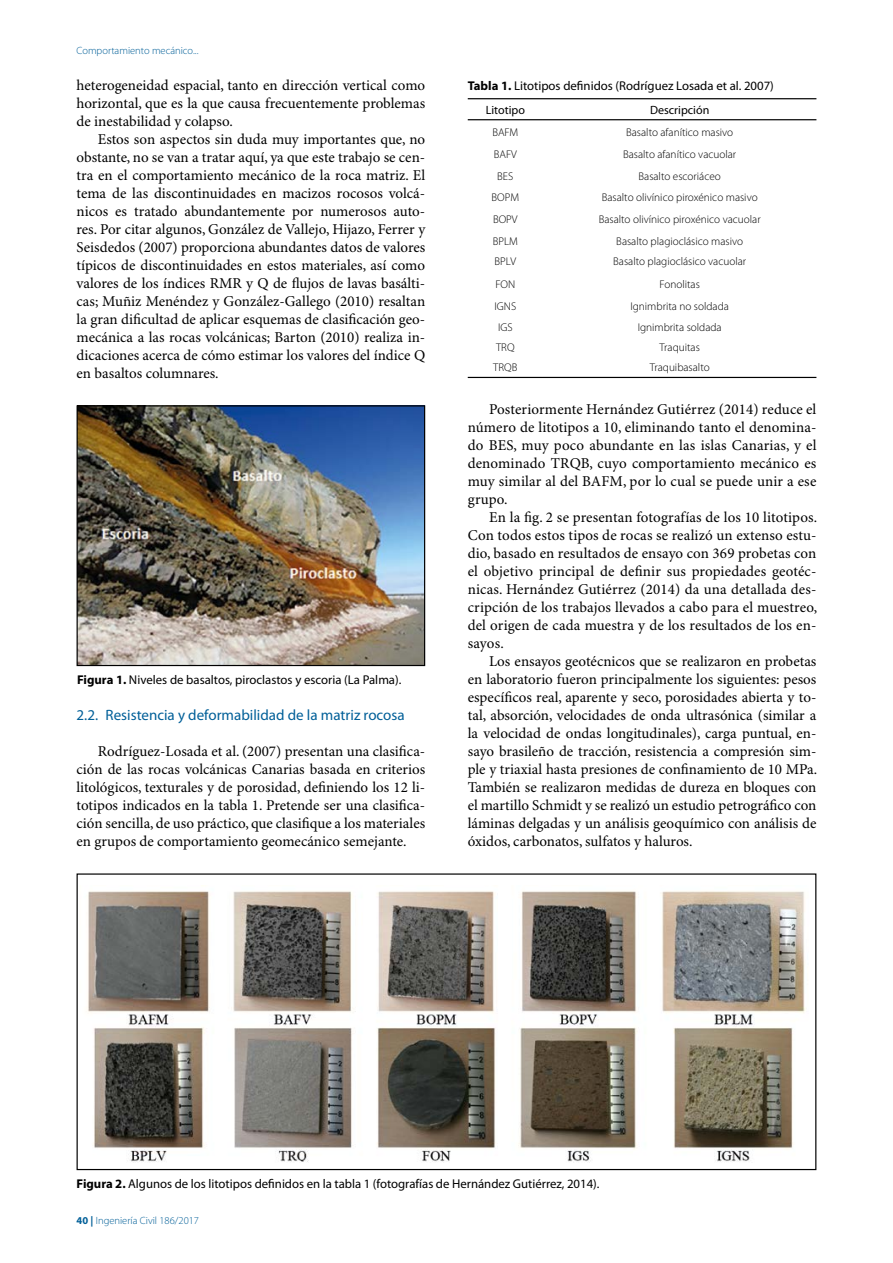
<style>
.page{position:relative;width:893px;height:1263px;background:#fff}
.page>*{position:absolute;margin:0;border:0;box-sizing:border-box;transform-origin:0 0}
.t1{font:15px/18px "Minion Pro";color:#000;text-align:justify}
.t2{font:15px "Myriad Pro";color:#005f98}
.t3{font:12.75px "Myriad Pro";color:#000}
.t4{font:12px "Myriad Pro";color:#000}
.t5{font:300 11.25px "Myriad Pro";color:#000}
.t6{font:300 10.5px "Myriad Pro";color:#005f98}
.s1{font-weight:700}
</style>
<div class="page">
<img style="left:79px;top:407px;width:344px;height:257px">
<div style="left:77px;top:405px;width:348px;height:261px;border:1px solid #000"></div>
<hr style="left:468px;top:377px;width:75px;height:1px;background:#000">
<hr style="left:543px;top:377px;width:273px;height:1px;background:#000">
<hr style="left:468px;top:98px;width:75px;height:1px;background:#000">
<hr style="left:543px;top:98px;width:273px;height:1px;background:#000">
<hr style="left:468px;top:119px;width:75px;height:1px;background:#000">
<hr style="left:543px;top:119px;width:273px;height:1px;background:#000">
<img style="left:87px;top:891px;width:719px;height:272px">
<p class="t6" style="left:77px;top:45px;width:123px">Comportamiento mecánico...</p>
<p class="t1" style="left:77px;top:77px;width:350px">heterogeneidad espacial, tanto en dirección vertical como horizontal, que es la que causa frecuentemente problemas de inestabilidad y colapso.</p>
<p class="t1" style="left:77px;top:131px;width:350px;text-indent:21px">Estos son aspectos sin duda muy importantes que, no obstante, no se van a tratar aquí, ya que este trabajo se cen&shy;tra en el comportamiento mecánico de la roca matriz. El tema de las discontinuidades en macizos rocosos volcá&shy;nicos es tratado abundantemente por numerosos auto&shy;res. Por citar algunos, González de Vallejo, Hijazo, Ferrer y Seisdedos (2007) proporciona abundantes datos de valores típicos de discontinuidades en estos materiales, así como valores de los índices RMR y Q de flujos de lavas basálti&shy;cas; Muñiz Menéndez y González-Gallego (2010) resaltan la gran dificultad de aplicar esquemas de clasificación geo&shy;mecánica a las rocas volcánicas; Barton (2010) realiza in&shy;dicaciones acerca de cómo estimar los valores del índice Q en basaltos columnares.</p>
<p class="t3" style="left:77px;top:673px;width:326px"><span class="s1">Figura 1.</span> Niveles de basaltos, piroclastos y escoria (La Palma).</p>
<p class="t2" style="left:77px;top:707px;width:330px">2.2. Resistencia y deformabilidad de la matriz rocosa</p>
<p class="t1" style="left:77px;top:743px;width:350px;text-indent:21px">Rodríguez-Losada et al. (2007) presentan una clasifica&shy;ción de las rocas volcánicas Canarias basada en criterios litológicos, texturales y de porosidad, definiendo los 12 li&shy;totipos indicados en la tabla 1. Pretende ser una clasifica&shy;ción sencilla, de uso práctico, que clasifique a los materiales en grupos de comportamiento geomecánico semejante.</p>
<p class="t3" style="left:468px;top:79px;width:308px"><span class="s1">Tabla 1.</span> Litotipos definidos (Rodríguez Losada et al. 2007)</p>
<p class="t4" style="left:486px;top:103px;width:41px">Litotipo</p>
<p class="t4" style="left:650px;top:103px;width:61px">Descripción</p>
<p class="t5" style="left:492px;top:126px;width:27px">BAFM</p>
<p class="t5" style="left:626px;top:126px;width:109px">Basalto afanítico masivo</p>
<p class="t5" style="left:494px;top:149px;width:25px">BAFV</p>
<p class="t5" style="left:623px;top:149px;width:115px">Basalto afanítico vacuolar</p>
<p class="t5" style="left:497px;top:170px;width:18px">BES</p>
<p class="t5" style="left:639px;top:170px;width:84px">Basalto escoriáceo</p>
<p class="t5" style="left:492px;top:191px;width:29px">BOPM</p>
<p class="t5" style="left:602px;top:191px;width:157px">Basalto olivínico piroxénico masivo</p>
<p class="t5" style="left:493px;top:213px;width:26px">BOPV</p>
<p class="t5" style="left:599px;top:213px;width:163px">Basalto olivínico piroxénico vacuolar</p>
<p class="t5" style="left:493px;top:235px;width:27px">BPLM</p>
<p class="t5" style="left:616px;top:235px;width:128px">Basalto plagioclásico masivo</p>
<p class="t5" style="left:495px;top:255px;width:23px">BPLV</p>
<p class="t5" style="left:613px;top:255px;width:134px">Basalto plagioclásico vacuolar</p>
<p class="t5" style="left:495px;top:278px;width:21px">FON</p>
<p class="t5" style="left:659px;top:278px;width:42px">Fonolitas</p>
<p class="t5" style="left:494px;top:300px;width:23px">IGNS</p>
<p class="t5" style="left:630px;top:300px;width:100px">Ignimbrita no soldada</p>
<p class="t5" style="left:498px;top:321px;width:16px">IGS</p>
<p class="t5" style="left:638px;top:321px;width:86px">Ignimbrita soldada</p>
<p class="t5" style="left:496px;top:341px;width:20px">TRQ</p>
<p class="t5" style="left:659px;top:341px;width:42px">Traquitas</p>
<p class="t5" style="left:493px;top:361px;width:26px">TRQB</p>
<p class="t5" style="left:650px;top:361px;width:62px">Traquibasalto</p>
<p class="t1" style="left:468px;top:401px;width:350px;text-indent:21px">Posteriormente Hernández Gutiérrez (2014) reduce el número de litotipos a 10, eliminando tanto el denomina&shy;do BES, muy poco abundante en las islas Canarias, y el denominado TRQB, cuyo comportamiento mecánico es muy similar al del BAFM, por lo cual se puede unir a ese grupo.</p>
<p class="t1" style="left:468px;top:509px;width:351px;text-indent:21px">En la fig. 2 se presentan fotografías de los 10 litotipos.<br>Con todos estos tipos de rocas se realizó un extenso estu&shy;dio, basado en resultados de ensayo con 369 probetas con el objetivo principal de definir sus propiedades geotéc&shy;nicas. Hernández Gutiérrez (2014) da una detallada des&shy;cripción de los trabajos llevados a cabo para el muestreo, del origen de cada muestra y de los resultados de los en&shy;sayos.</p>
<p class="t1" style="left:468px;top:653px;width:351px;text-indent:21px">Los ensayos geotécnicos que se realizaron en probetas en laboratorio fueron principalmente los siguientes: pesos específicos real, aparente y seco, porosidades abierta y to&shy;tal, absorción, velocidades de onda ultrasónica (similar a la velocidad de ondas longitudinales), carga puntual, en&shy;sayo brasileño de tracción, resistencia a compresión sim&shy;ple y triaxial hasta presiones de confinamiento de 10 MPa.<br>También se realizaron medidas de dureza en bloques con el martillo Schmidt y se realizó un estudio petrográfico con láminas delgadas y un análisis geoquímico con análisis de óxidos, carbonatos, sulfatos y haluros.</p>
<p class="t3" style="left:77px;top:1177px;width:524px"><span class="s1">Figura 2.</span> Algunos de los litotipos definidos en la tabla 1 (fotografías de Hernández Gutiérrez, 2014).</p>
<p class="t6" style="left:77px;top:1215px;width:124px"><span class="s1">40 |</span> Ingeniería Civil 186/2017</p>
</div>
